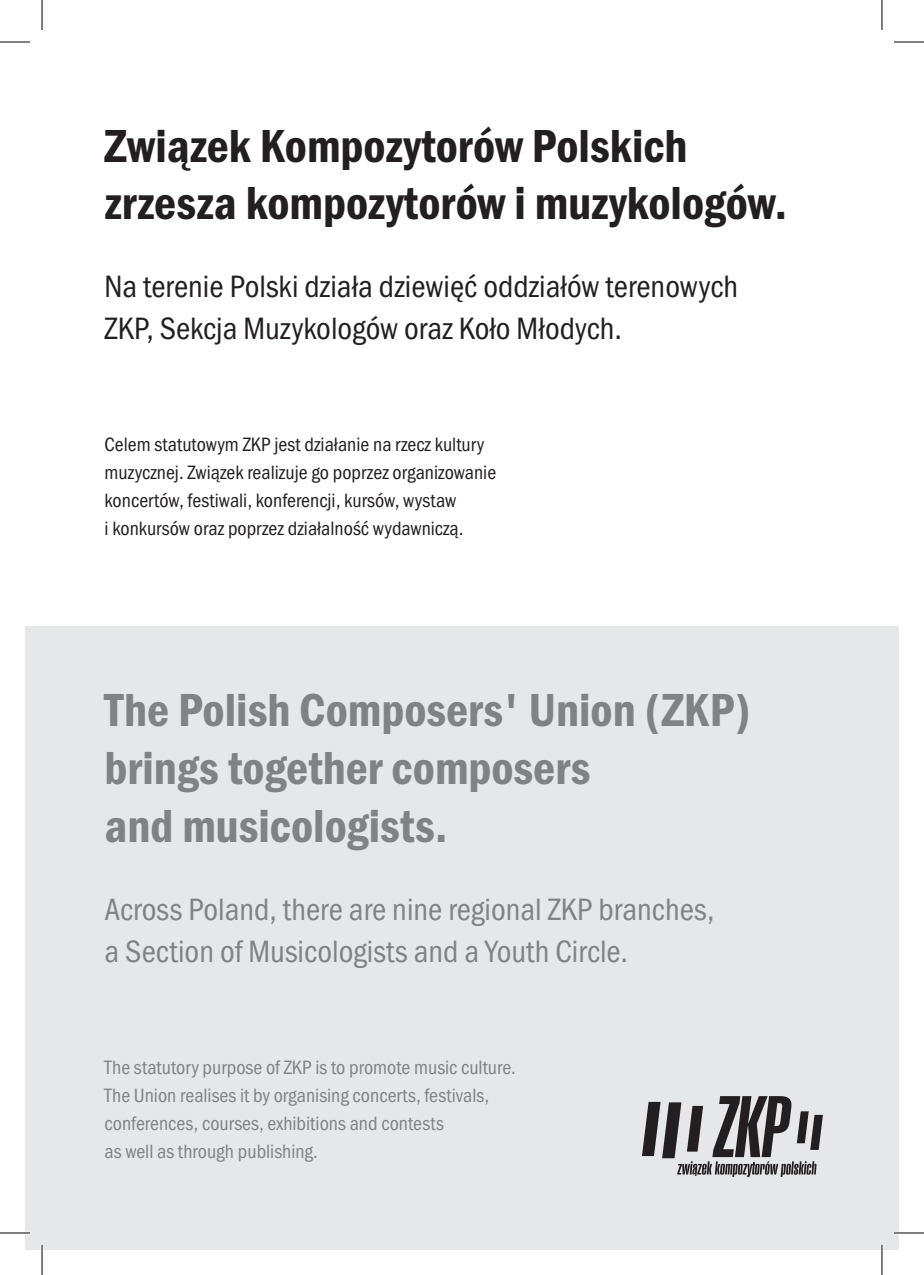
<style>
.page{position:relative;width:924px;height:1275px;background:#fff}
.page>*{position:absolute;margin:0;border:0;box-sizing:border-box;transform-origin:0 0}
.t1{font:48px/57.6px "Franklin Gothic URW Con Dem";color:#808285}
.t2{font:48px/57.6px "Franklin Gothic URW Con Dem";color:#231f20}
.t3{font:32px/42px "Franklin Gothic URW Con Boo";color:#231f20}
.t4{font:32px/42px "Franklin Gothic URW Con Boo";color:#808285}
.t5{font:20px/28px "Franklin Gothic URW Con Boo";color:#231f20}
.t6{font:20px/28px "Franklin Gothic URW Con Boo";color:#808285}
</style>
<div class="page">
<div style="left:25px;top:627px;width:873px;height:623px;background:#e6e7e9"></div>
<svg style="left:642px;top:1096px;width:180px;height:81px"></svg>
<hr style="left:0;top:1231px;width:30px;height:3px;background:#fff">
<hr style="left:893px;top:1231px;width:30px;height:3px;background:#fff">
<hr style="left:41px;top:1245px;width:2px;height:30px;background:#fff">
<hr style="left:880px;top:1245px;width:2px;height:30px;background:#fff">
<hr style="left:0;top:42px;width:30px;height:1px;background:#000">
<hr style="left:893px;top:42px;width:30px;height:1px;background:#000">
<hr style="left:0;top:1232px;width:30px;height:1px;background:#000">
<hr style="left:893px;top:1232px;width:30px;height:1px;background:#000">
<hr style="left:42px;top:0;width:1px;height:30px;background:#000">
<hr style="left:42px;top:1245px;width:1px;height:30px;background:#000">
<hr style="left:881px;top:0;width:1px;height:30px;background:#000">
<hr style="left:881px;top:1245px;width:1px;height:30px;background:#000">
<h1 class="t2" style="left:104px;top:115px;width:683px">Związek Kompozytorów Polskich zrzesza kompozytorów i muzykologów.</h1>
<h2 class="t3" style="left:104px;top:265px;width:635px">Na terenie Polski działa dziewięć oddziałów terenowych<br>ZKP, Sekcja Muzykologów oraz Koło Młodych.</h2>
<p class="t5" style="left:104px;top:430px;width:393px">Celem statutowym ZKP jest działanie na rzecz kultury muzycznej. Związek realizuje go poprzez organizowanie koncertów, festiwali, konferencji, kursów, wystaw<br>i konkursów oraz poprzez działalność wydawniczą.</p>
<h1 class="t1" style="left:104px;top:679px;width:647px">The Polish Composers' Union (ZKP) brings together composers<br>and musicologists.</h1>
<h2 class="t4" style="left:104px;top:887px;width:611px">Across Poland, there are nine regional ZKP branches, a Section of Musicologists and a Youth Circle.</h2>
<p class="t6" style="left:104px;top:1052px;width:412px">The statutory purpose of ZKP is to promote music culture.<br>The Union realises it by organising concerts, festivals, conferences, courses, exhibitions and contests<br>as well as through publishing.</p>
</div>
